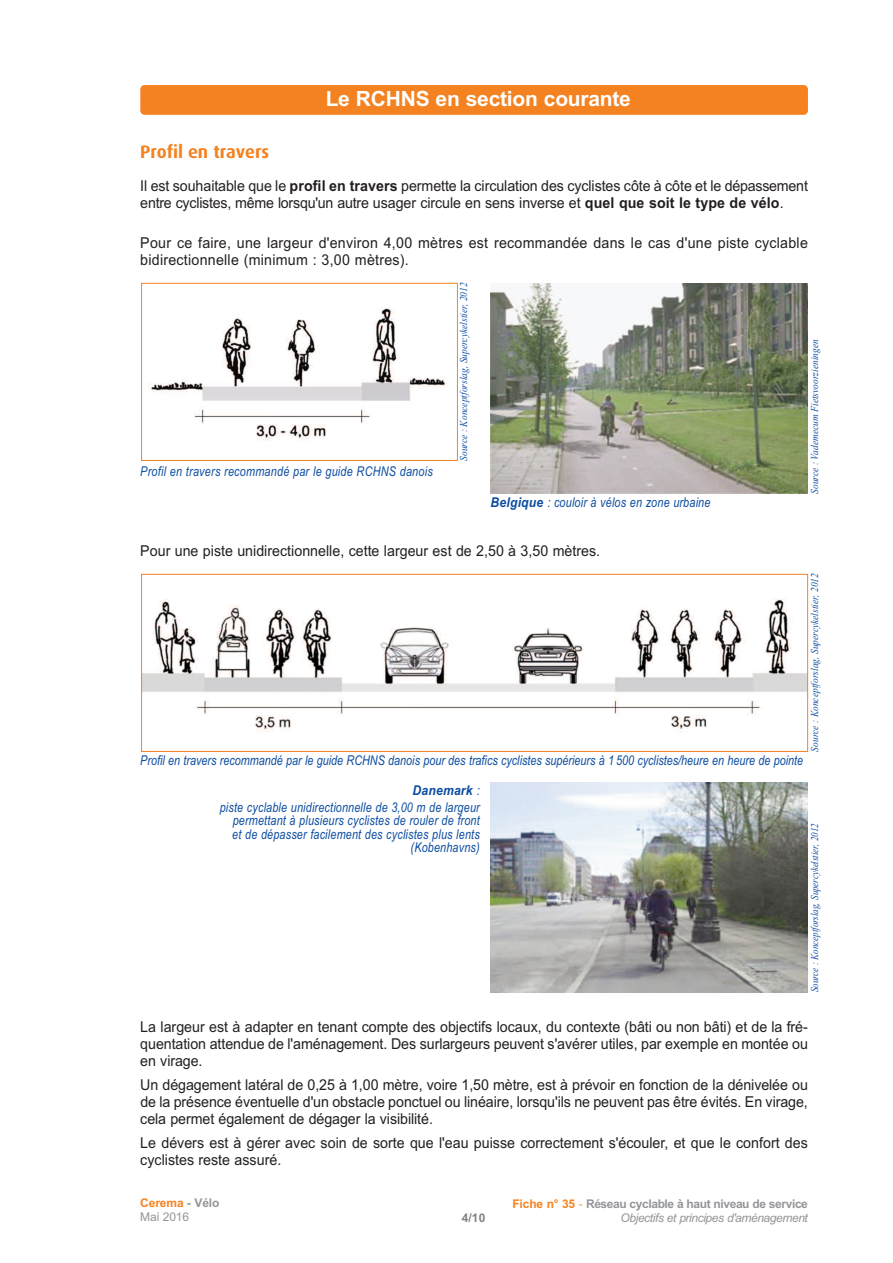
<style>
.page{position:relative;width:893px;height:1263px;background:#fff}
.page>*{position:absolute;margin:0;border:0;box-sizing:border-box;transform-origin:0 0}
.t1{font:700 21px "Arial";letter-spacing:-.01em;color:#fff}
.t2{font:700 18px "Dax OT";letter-spacing:-.005em;color:#f58220}
.t3{font:15px/17.1px "Arial";color:#231f20;scale:.95 1}
.t4{font:italic 13.5px/13.5px "Arial";letter-spacing:.015em;color:#0d4da1;text-align:right;scale:.8 1}
.t5{font:700 12px/14.4px "Arial";letter-spacing:-.035em;color:#939598;text-align:right}
.t6{font:12px/13.5px "Arial";letter-spacing:-.01em;color:#939598}
.t7{font:700 12px "Arial";color:#808285}
.t8{font:italic 10.5px "Times New Roman";color:#0d4da1;scale:.9 1}
.t9{font:italic 10.5px "Times New Roman";color:#0d4da1;scale:.85 1}
.s1{font-weight:700}
.s2{font-weight:700;color:#f58220}
.s3{color:#f58220}
.s4{color:#fbbb85}
.s5{font-weight:400;font-style:italic}
</style>
<div class="page">
<img style="left:490px;top:283px;width:317px;height:211px">
<img style="left:490px;top:782px;width:318px;height:210px">
<div style="left:140px;top:85px;width:668px;height:30px;background:#f58220;border-radius:4px"></div>
<img style="left:148px;top:308px;width:298px;height:133px">
<div style="left:141px;top:283px;width:317px;height:178px;border:1px solid #f58220"></div>
<img style="left:143px;top:599px;width:663px;height:134px">
<div style="left:141px;top:574px;width:667px;height:178px;border:1px solid #f58220"></div>
<h1 class="t1" style="left:326px;top:87px;width:307px">Le RCHNS en section courante</h1>
<p class="t2" style="left:140px;top:146px;width:130px">Profil en travers</p>
<p class="t3" style="left:140px;top:177px;width:704px">Il est souhaitable que le <span class="s1">profil en travers</span> permette la circulation des cyclistes côte à côte et le dépassement entre cyclistes, même lorsqu'un autre usager circule en sens inverse et <span class="s1">quel que soit le type de vélo</span>.</p>
<p class="t3" style="left:140px;top:234px;width:704px">Pour ce faire, une largeur d'environ 4,00 mètres est recommandée dans le cas d'une piste cyclable bidirectionnelle (minimum : 3,00 mètres).</p>
<p class="t4" style="left:140px;top:465px;width:367px">Profil en travers recommandé par le guide RCHNS danois</p>
<p class="t8" style="left:457px;top:461px;width:199px;rotate:-90deg">Source : Konceptforslag, Supercykelstier, 2012</p>
<p class="t4" style="left:491px;top:495px;width:276px"><span class="s1">Belgique</span> : couloir à vélos en zone urbaine</p>
<p class="t8" style="left:808px;top:494px;width:173px;rotate:-90deg">Source : Vademecum Fietsvoorzieningen</p>
<p class="t3" style="left:140px;top:542px;width:486px">Pour une piste unidirectionnelle, cette largeur est de 2,50 à 3,50 mètres.</p>
<p class="t4" style="left:140px;top:754px;width:830px">Profil en travers recommandé par le guide RCHNS danois pour des trafics cyclistes supérieurs à 1 500 cyclistes/heure en heure de pointe</p>
<p class="t4" style="left:220px;top:782px;width:327px;line-height:17px"><span class="s1">Danemark</span> :<br>piste cyclable unidirectionnelle de 3,00 m de largeur</p>
<p class="t4" style="left:232px;top:814px;width:311px">permettant à plusieurs cyclistes de rouler de front et de dépasser facilement des cyclistes plus lents (Kobenhavns)</p>
<p class="t8" style="left:808px;top:751px;width:199px;rotate:-90deg">Source : Konceptforslag, Supercykelstier, 2012</p>
<p class="t9" style="left:808px;top:992px;width:200px;rotate:-90deg">Source : Konceptforslag, Supercykelstier, 2012</p>
<p class="t3" style="left:140px;top:1018px;width:704px;text-align:justify">La largeur est à adapter en tenant compte des objectifs locaux, du contexte (bâti ou non bâti) et de la fré&shy;quentation attendue de l'aménagement. Des surlargeurs peuvent s'avérer utiles, par exemple en montée ou en virage.</p>
<p class="t3" style="left:140px;top:1076px;width:704px;text-align:justify">Un dégagement latéral de 0,25 à 1,00 mètre, voire 1,50 mètre, est à prévoir en fonction de la dénivelée ou de la présence éventuelle d'un obstacle ponctuel ou linéaire, lorsqu'ils ne peuvent pas être évités. En virage, cela permet également de dégager la visibilité.</p>
<p class="t3" style="left:140px;top:1134px;width:704px">Le dévers est à gérer avec soin de sorte que l'eau puisse correctement s'écouler, et que le confort des cyclistes reste assuré.</p>
<p class="t6" style="left:140px;top:1196px;width:81px"><span class="s2">Cerema</span> <span class="s1">- Vélo<br></span>Mai 2016</p>
<p class="t7" style="left:462px;top:1211px;width:25px">4/10</p>
<p class="t5" style="left:512px;top:1196px;width:297px"><span class="s3">Fiche n° 35</span> <span class="s4">-</span> Réseau cyclable à haut niveau de service<br><span class="s5">Objectifs et principes d'aménagement</span></p>
</div>
